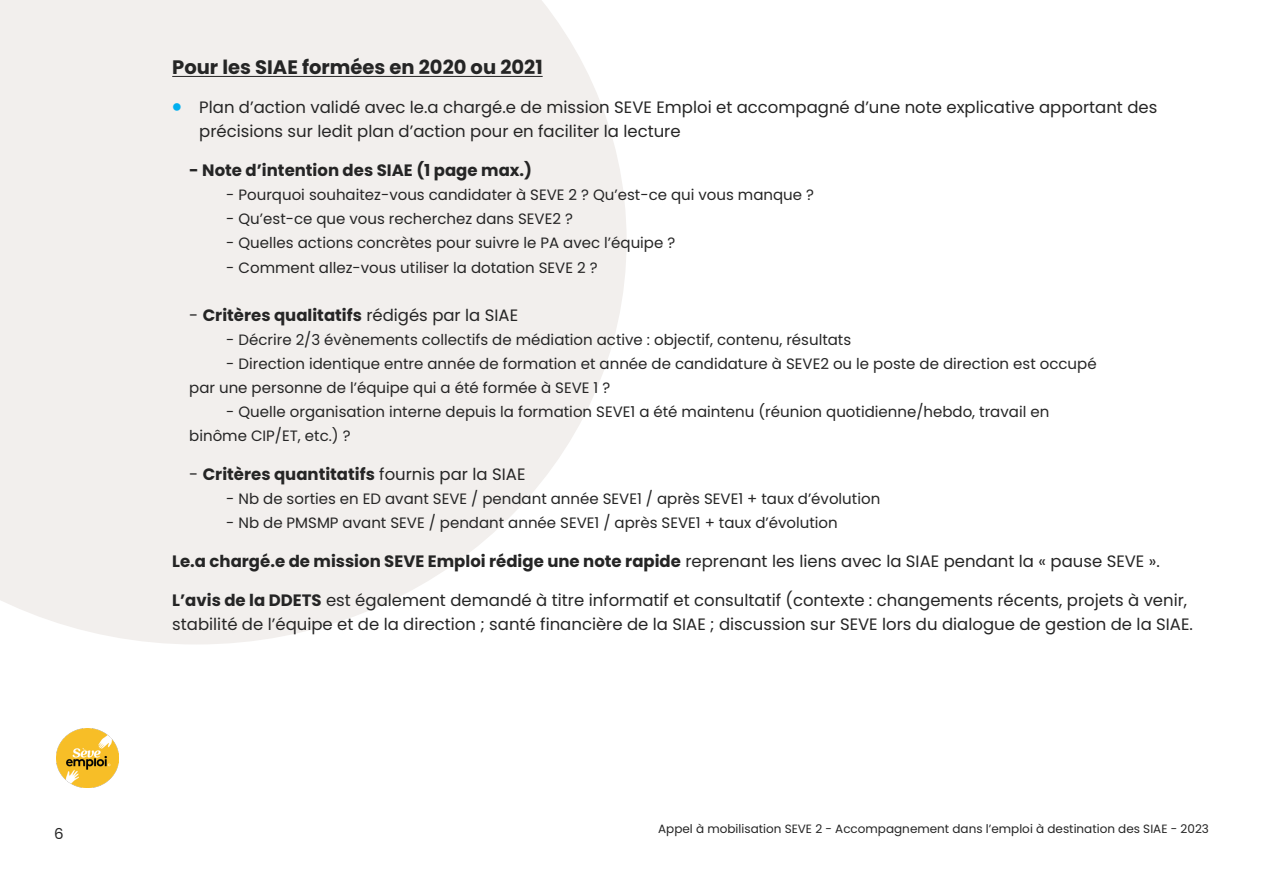
<style>
.page{position:relative;width:1263px;height:893px;background:#fff}
.page>*{position:absolute;margin:0;border:0;box-sizing:border-box;transform-origin:0 0}
.Heading_2{font:700 19.5px "Poppins";color:#252525}
.Heading_2-2{font:16.5px/24px "Poppins";color:#252525}
.Heading_2-3{font:700 16.5px "Poppins";color:#252525}
.Heading_2-4{font:15px/24px "Poppins";color:#252525}
.t1{font:12px "Poppins";color:#252525}
.s1{color:#00afef}
.s2{font-weight:400}
.s3{font-weight:700}
</style>
<div class="page">
<img style="left:56px;top:729px;width:63px;height:58px">
<svg style="left:0;top:0;width:627px;height:644px;background:#f3f0ef"></svg>
<hr style="left:172px;top:76px;width:371px;height:1px;background:#252525">
<p class="Heading_2-4" style="left:54px;top:822px;width:11px">6</p>
<p class="Heading_2" style="left:172px;top:56px;width:372px">Pour les SIAE formées en 2020 ou 2021</p>
<p class="Heading_2-2" style="left:199px;top:96px;width:960px;text-indent:-27px"><span class="s1">•</span> Plan d’action validé avec le.a chargé.e de mission SEVE Emploi et accompagné d’une note explicative apportant des précisions sur ledit plan d’action pour en faciliter la lecture</p>
<p class="Heading_2-3" style="left:189px;top:161px;width:344px">- Note d’intention des SIAE (1 page max.)</p>
<p class="Heading_2-4" style="left:226px;top:183px;width:589px">- Pourquoi souhaitez-vous candidater à SEVE 2 ? Qu’est-ce qui vous manque ?</p>
<p class="Heading_2-4" style="left:226px;top:207px;width:348px">- Qu’est-ce que vous recherchez dans SEVE2 ?</p>
<p class="Heading_2-4" style="left:226px;top:231px;width:450px">- Quelles actions concrètes pour suivre le PA avec l’équipe ?</p>
<p class="Heading_2-4" style="left:226px;top:255px;width:373px">- Comment allez-vous utiliser la dotation SEVE 2 ?</p>
<p class="Heading_2-3" style="left:189px;top:305px;width:330px"><span class="s2">-</span> Critères qualitatifs <span class="s2">rédigés par la SIAE</span></p>
<p class="Heading_2-4" style="left:226px;top:327px;width:626px">- Décrire 2/3 évènements collectifs de médiation active : objectif, contenu, résultats</p>
<p class="Heading_2-4" style="left:189px;top:351px;width:909px;text-indent:37px">- Direction identique entre année de formation et année de candidature à SEVE2 ou le poste de direction est occupé par une personne de l’équipe qui a été formée à SEVE 1 ?</p>
<p class="Heading_2-4" style="left:189px;top:399px;width:861px;text-indent:37px">- Quelle organisation interne depuis la formation SEVE1 a été maintenu (réunion quotidienne/hebdo, travail en binôme CIP/ET, etc.) ?</p>
<p class="Heading_2-3" style="left:189px;top:464px;width:338px"><span class="s2">-</span> Critères quantitatifs <span class="s2">fournis par la SIAE</span></p>
<p class="Heading_2-4" style="left:226px;top:486px;width:655px">- Nb de sorties en ED avant SEVE / pendant année SEVE1 / après SEVE1 + taux d’évolution</p>
<p class="Heading_2-4" style="left:226px;top:510px;width:613px">- Nb de PMSMP avant SEVE / pendant année SEVE1 / après SEVE1 + taux d’évolution</p>
<p class="Heading_2-3" style="left:172px;top:551px;width:989px">Le.a chargé.e de mission SEVE Emploi rédige une note rapide <span class="s2">reprenant les liens avec la SIAE pendant la « pause SEVE ».</span></p>
<p class="Heading_2-2" style="left:172px;top:588px;width:1022px"><span class="s3">L’avis de la DDETS</span> est également demandé à titre informatif et consultatif (contexte : changements récents, projets à venir, stabilité de l’équipe et de la direction ; santé financière de la SIAE ; discussion sur SEVE lors du dialogue de gestion de la SIAE.</p>
<p class="t1" style="left:658px;top:821px;width:552px">Appel à mobilisation SEVE 2 - Accompagnement dans l’emploi à destination des SIAE - 2023</p>
</div>
